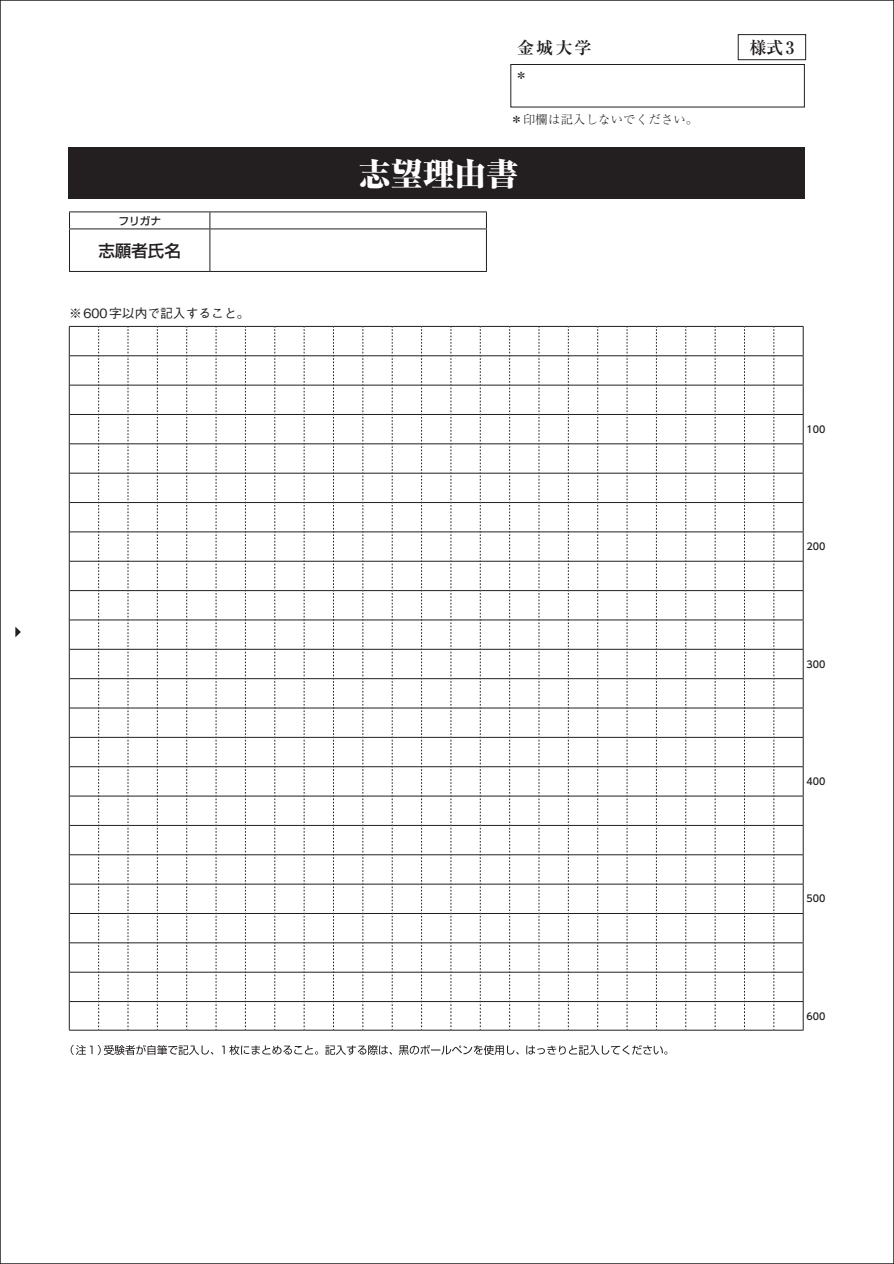
<style>
.page{position:relative;width:894px;height:1264px;background:#fff}
.page>*{position:absolute;margin:0;border:0;box-sizing:border-box;transform-origin:0 0}
.t1{font:800 expanded 31.95px "Ryumin Pr 6";color:#fff}
.t2{font:700 16.95px "Ryumin Pr 6";letter-spacing:.125em;color:#231f20}
.t3{font:500 16.5px "Shin Go Pr 6";color:#231f20}
.t4{font:500 12.75px "Gothic BBB Pro";color:#231f20}
.t5{font:300 12.15px "Ryumin Pr 6";letter-spacing:.025em;color:#231f20}
.t6{font:300 12.15px "Shin Go Pr 6";color:#231f20}
.t7{font:500 10.65px "Shin Go Pr 6";color:#231f20}
.t8{font:500 9.6px "UD Shin Go Pr 6";color:#231f20}
</style>
<div class="page">
<div style="left:69px;top:148px;width:735px;height:51px;background:#231f20"></div>
<div style="left:510px;top:64px;width:294px;height:43px;border:1px solid #231f20"></div>
<div style="left:737px;top:34px;width:68px;height:26px;border:1px solid #231f20"></div>
<svg style="left:69px;top:326px;width:734px;height:704px"></svg>
<svg style="left:71px;top:1044px;width:596px;height:11px"></svg>
<hr style="left:69px;top:211px;width:141px;height:1px;background:#231f20">
<svg style="left:69px;top:212px;width:1px;height:16px"></svg>
<hr style="left:210px;top:211px;width:277px;height:1px;background:#231f20">
<svg style="left:209px;top:212px;width:1px;height:16px"></svg>
<svg style="left:486px;top:212px;width:1px;height:16px"></svg>
<hr style="left:69px;top:228px;width:141px;height:1px;background:#231f20">
<hr style="left:69px;top:229px;width:1px;height:42px;background:#231f20">
<hr style="left:210px;top:228px;width:277px;height:1px;background:#231f20">
<hr style="left:209px;top:229px;width:1px;height:42px;background:#231f20">
<hr style="left:486px;top:229px;width:1px;height:42px;background:#231f20">
<hr style="left:69px;top:271px;width:141px;height:1px;background:#231f20">
<hr style="left:210px;top:271px;width:277px;height:1px;background:#231f20">
<svg style="left:15px;top:626px;width:6px;height:11px"></svg>
<p class="t7" style="left:118px;top:212px;width:44px">フリガナ</p>
<h3 class="t3" style="left:98px;top:237px;width:84px">志願者氏名</h3>
<h3 class="t4" style="left:69px;top:303px;width:182px">※600字以内で記入すること。</h3>
<h2 class="t2" style="left:517px;top:34px;width:76px">金城大学</h2>
<p class="t6" style="left:515px;top:65px;width:14px">＊</p>
<p class="t5" style="left:510px;top:110px;width:189px">＊印欄は記入しないでください。</p>
<h1 class="t1" style="left:359px;top:148px;width:161px">志望理由書</h1>
<h2 class="t2" style="left:749px;top:34px;width:46px">様式3</h2>
<p class="t8" style="left:806px;top:421px;width:20px">100</p>
<p class="t8" style="left:806px;top:539px;width:20px">200</p>
<p class="t8" style="left:806px;top:656px;width:20px">300</p>
<p class="t8" style="left:806px;top:773px;width:20px">400</p>
<p class="t8" style="left:806px;top:891px;width:20px">500</p>
<p class="t8" style="left:806px;top:1008px;width:20px">600</p>
</div>
